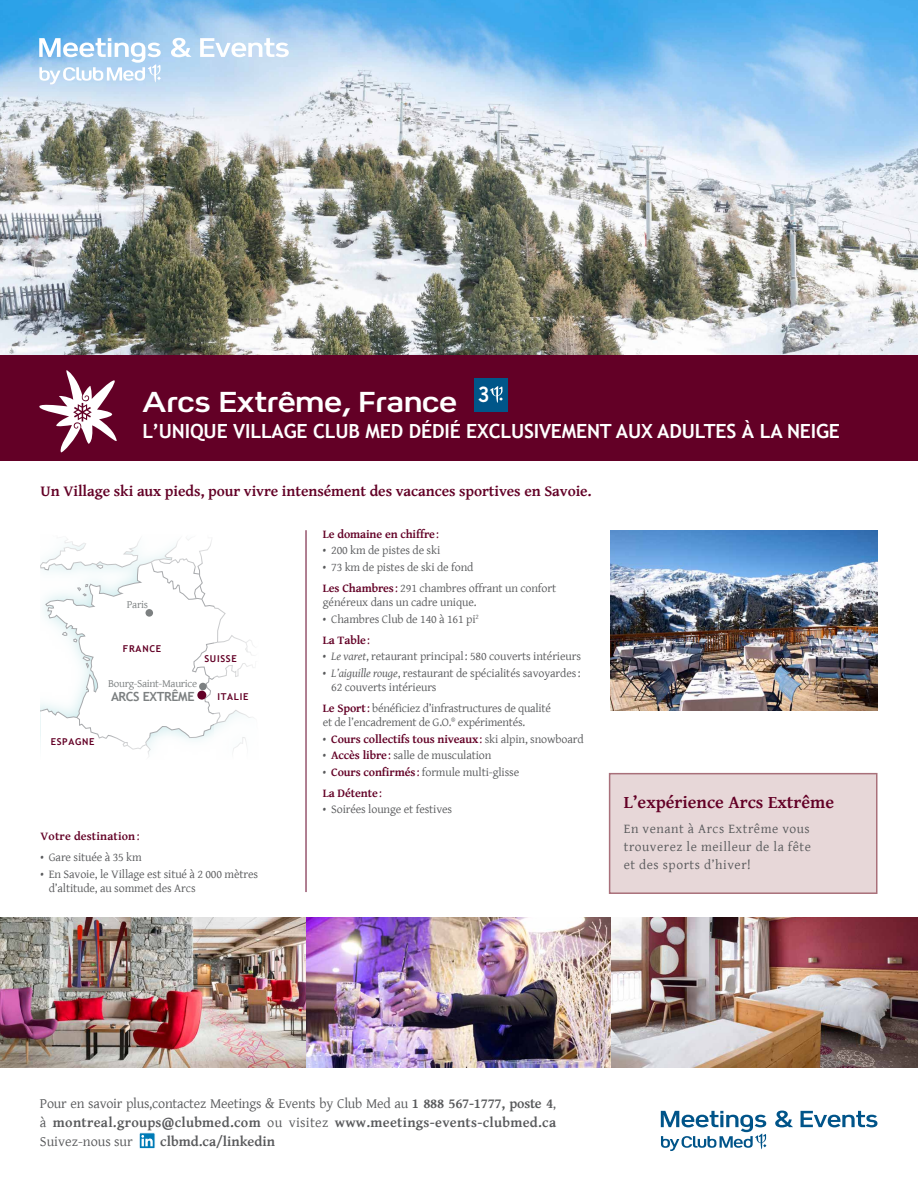
<style>
.page{position:relative;width:918px;height:1188px;background:#fff}
.page>*{position:absolute;margin:0;border:0;box-sizing:border-box;transform-origin:0 0}
.t1{font:30px "Happiness V";letter-spacing:.01em;color:#fff}
.t2{font:700 19.5px "Trebuchet MS";letter-spacing:-.01em;color:#fff}
.t3{font:700 18px "Gentium Basic";color:#630026}
.t4{font:700 15.45px "Gentium Basic";letter-spacing:-.005em;color:#630026}
.t5{font:14.25px/19px "Gentium Basic";letter-spacing:-.02em;color:#58595b;text-align:justify}
.t6{font:700 14.25px "Gentium Basic";color:#58595b}
.t7{font:13.5px/18px "Gentium Basic";letter-spacing:.04em;color:#58595b;text-align:justify}
.t8{font:700 12.6px "Trebuchet MS";letter-spacing:-.03em;color:#7c8081}
.t9{font:12px/14.4px "Gentium Basic";letter-spacing:-.01em;color:#58595b}
.t10{font:700 12px/20.9px "Gentium Basic";letter-spacing:-.01em;color:#630026}
.t11{font:700 12px "Gentium Basic";letter-spacing:.01em;color:#630026}
.t12{font:10.95px "Gentium Basic";letter-spacing:-.03em;color:#7c8081}
.t13{font:700 9.45px "Trebuchet MS";letter-spacing:.075em;color:#630026}
.s1{font-weight:400}
.s2{font-weight:700;color:#630026}
.s3{color:#630026}
.s4{font-style:italic}
.s5{font-weight:400;color:#58595b}
.s6{font-weight:700}
</style>
<div class="page">
<img style="left:0;top:917px;width:608px;height:150px">
<img style="left:608px;top:917px;width:310px;height:150px">
<div style="left:0;top:354px;width:918px;height:107px;background:#630026"></div>
<img style="left:0;top:0;width:918px;height:354px">
<svg style="left:39px;top:370px;width:78px;height:83px"></svg>
<svg style="left:661px;top:1111px;width:106px;height:40px"></svg>
<svg style="left:775px;top:1111px;width:18px;height:16px"></svg>
<svg style="left:801px;top:1111px;width:77px;height:16px"></svg>
<img style="left:610px;top:530px;width:267px;height:181px">
<svg style="left:39px;top:38px;width:124px;height:46px"></svg>
<svg style="left:171px;top:38px;width:20px;height:19px"></svg>
<svg style="left:200px;top:38px;width:89px;height:19px"></svg>
<hr style="left:306px;top:530px;width:1px;height:362px;background:#630026">
<div style="left:609px;top:773px;width:269px;height:121px;background:#e7d7d8;border:2px solid #a9707a"></div>
<div style="left:474px;top:378px;width:34px;height:34px;background:#005689"></div>
<svg style="left:490px;top:386px;width:13px;height:17px"></svg>
<svg style="left:42px;top:573px;width:173px;height:163px"></svg>
<svg style="left:42px;top:539px;width:170px;height:34px"></svg>
<svg style="left:40px;top:563px;width:2px;height:173px"></svg>
<div style="left:146px;top:609px;width:7px;height:8px;background:#7c8081;border-radius:50%"></div>
<div style="left:199px;top:683px;width:8px;height:7px;background:#7c8081;border-radius:50%"></div>
<div style="left:197px;top:691px;width:9px;height:9px;background:#630026;border-radius:50%"></div>
<svg style="left:139px;top:1133px;width:16px;height:16px"></svg>
<div style="left:139px;top:1133px;width:16px;height:16px;border:1px solid #fff"></div>
<svg style="left:141px;top:1135px;width:14px;height:11px"></svg>
<h1 class="t1" style="left:142px;top:383px;width:349px">Arcs Extrême, France <sup>3</sup></h1>
<h2 class="t2" style="left:142px;top:419px;width:699px">L’UNIQUE VILLAGE CLUB MED DÉDIÉ EXCLUSIVEMENT AUX ADULTES À LA NEIGE</h2>
<p class="t4" style="left:40px;top:479px;width:553px">Un Village ski aux pieds, pour vivre intensément des vacances sportives en Savoie.</p>
<p class="t12" style="left:127px;top:596px;width:23px">Paris</p>
<p class="t13" style="left:123px;top:642px;width:40px">FRANCE</p>
<p class="t8" style="left:111px;top:689px;width:85px">ARCS EXTRÊME</p>
<p class="t12" style="left:108px;top:675px;width:90px">Bourg-Saint-Maurice</p>
<p class="t13" style="left:204px;top:653px;width:34px">SUISSE</p>
<p class="t13" style="left:217px;top:690px;width:33px">ITALIE</p>
<p class="t13" style="left:51px;top:735px;width:45px">ESPAGNE</p>
<p class="t11" style="left:40px;top:827px;width:101px">Votre destination<span class="s1">:</span></p>
<p class="t9" style="left:40px;top:850px;width:103px">• Gare située à 35 km</p>
<p class="t9" style="left:49px;top:866px;width:211px;text-indent:-8px">• En Savoie, le Village est situé à 2 000 mètres d’altitude, au sommet des Arcs</p>
<p class="t10" style="left:323px;top:523px;width:118px">Le domaine en chiffre<span class="s1">:</span></p>
<p class="t9" style="left:323px;top:543px;width:119px">• 200 km de pistes de ski</p>
<p class="t9" style="left:323px;top:556px;width:235px;line-height:20.9px">• 73 km de pistes de ski de fond<br><span class="s2">Les Chambres</span> <span class="s3">:</span> 291 chambres offrant un confort</p>
<p class="t9" style="left:323px;top:595px;width:155px">généreux dans un cadre unique.</p>
<p class="t9" style="left:323px;top:608px;width:157px;line-height:20.9px">• Chambres Club de 140 à 161 pi<sup>2<br></sup><span class="s2">La Table</span><span class="s3">:</span></p>
<p class="t9" style="left:323px;top:649px;width:260px">• <span class="s4">Le varet</span>, retaurant principal: 580 couverts intérieurs</p>
<p class="t9" style="left:331px;top:665px;width:251px;text-indent:-8px">• <span class="s4">L’aiguille rouge</span>, restaurant de spécialités savoyardes:<br>62 couverts intérieurs</p>
<p class="t9" style="left:323px;top:701px;width:229px"><span class="s2">Le Sport</span><span class="s3">:</span> bénéficiez d’infrastructures de qualité et de l’encadrement de G.O.® expérimentés.</p>
<p class="t10" style="left:323px;top:728px;width:262px"><span class="s5">•</span> Cours collectifs tous niveaux<span class="s1">:</span> <span class="s5">ski alpin, snowboard</span></p>
<p class="t9" style="left:323px;top:748px;width:170px">• <span class="s2">Accès libre</span><span class="s3">:</span> salle de musculation</p>
<p class="t10" style="left:323px;top:761px;width:198px"><span class="s5">•</span> Cours confirmés<span class="s1">:</span> <span class="s5">formule multi-glisse<br></span>La Détente<span class="s1">:</span></p>
<p class="t9" style="left:323px;top:802px;width:131px">• Soirées lounge et festives</p>
<h3 class="t3" style="left:624px;top:789px;width:212px">L’expérience Arcs Extrême</h3>
<p class="t7" style="left:624px;top:819px;width:189px">En venant à Arcs Extrême vous trouverez le meilleur de la fête et des sports d’hiver!</p>
<p class="t5" style="left:40px;top:1093px;width:518px">Pour en savoir plus,contactez Meetings &amp; Events by Club Med au <span class="s6">1 888 567-1777, poste 4</span>, à <span class="s6">montreal.groups@clubmed.com</span> ou visitez <span class="s6">www.meetings-events-clubmed.ca </span>Suivez-nous sur</p>
<p class="t6" style="left:160px;top:1130px;width:116px">clbmd.ca/linkedin</p>
</div>
